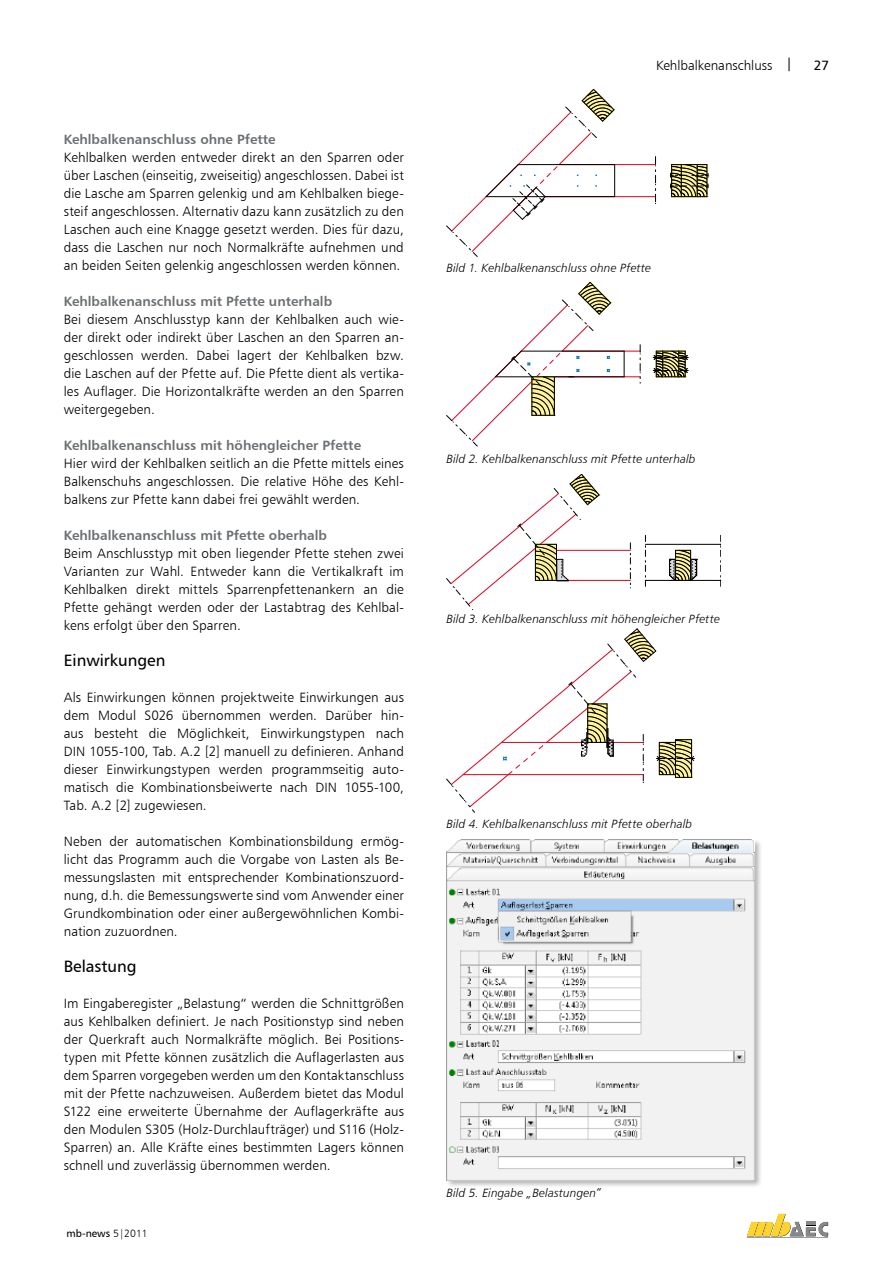
<style>
.page{position:relative;width:893px;height:1263px;background:#fff}
.page>*{position:absolute;margin:0;border:0;box-sizing:border-box;transform-origin:0 0}
.t1{font:16.5px "Humanist 777 BT Roman B";color:#000}
.t2{font:13.5px/18px "Humanist 777 BT Light B";letter-spacing:.005em;color:#000;text-align:justify}
.t3{font:13.5px "Humanist 777 BT Bold B";color:#6b6f72}
.t4{font:13.5px "Humanist 777 BT Roman B";color:#000}
.t5{font:12px "Humanist 777 BT Light Italic B";letter-spacing:.01em;color:#000}
.t6{font:10.5px "Humanist 777 BT Roman B";color:#000}
.s1{font-family:"Humanist 777 BT Light B"}
.s2{font-family:"Humanist 777 BT Roman B"}
</style>
<div class="page">
<svg style="left:747px;top:1214px;width:81px;height:23px"></svg>
<hr style="left:559px;top:164px;width:96px;height:1px;background:#e2001a">
<hr style="left:545px;top:196px;width:110px;height:1px;background:#e2001a">
<hr style="left:614px;top:165px;width:1px;height:32px;background:#000">
<hr style="left:518px;top:164px;width:97px;height:1px;background:#000">
<svg style="left:670px;top:164px;width:39px;height:33px"></svg>
<svg style="left:446px;top:89px;width:168px;height:168px"></svg>
<svg style="left:655px;top:157px;width:1px;height:47px"></svg>
<hr style="left:562px;top:351px;width:78px;height:1px;background:#e2001a">
<hr style="left:536px;top:377px;width:104px;height:1px;background:#e2001a">
<hr style="left:496px;top:377px;width:128px;height:1px;background:#000">
<svg style="left:624px;top:351px;width:1px;height:26px"></svg>
<hr style="left:521px;top:351px;width:103px;height:1px;background:#000">
<svg style="left:653px;top:351px;width:35px;height:27px"></svg>
<svg style="left:446px;top:282px;width:166px;height:164px"></svg>
<svg style="left:640px;top:345px;width:1px;height:38px"></svg>
<hr style="left:556px;top:550px;width:74px;height:1px;background:#e2001a">
<hr style="left:556px;top:580px;width:74px;height:1px;background:#e2001a">
<hr style="left:645px;top:544px;width:76px;height:1px;background:#000">
<hr style="left:645px;top:580px;width:76px;height:1px;background:#000">
<svg style="left:446px;top:474px;width:154px;height:136px"></svg>
<svg style="left:630px;top:543px;width:1px;height:46px"></svg>
<svg style="left:669px;top:550px;width:29px;height:31px"></svg>
<svg style="left:645px;top:535px;width:1px;height:52px"></svg>
<svg style="left:720px;top:535px;width:1px;height:52px"></svg>
<svg style="left:446px;top:629px;width:248px;height:183px"></svg>
<div style="left:445px;top:838px;width:317px;height:350px;background:#6b6f72;opacity:.5"></div>
<img style="left:446px;top:839px;width:308px;height:341px">
<p class="t3" style="left:64px;top:131px;width:213px">Kehlbalkenanschluss ohne Pfette</p>
<p class="t2" style="left:64px;top:148px;width:342px">Kehlbalken werden entweder direkt an den Sparren oder über Laschen (einseitig, zweiseitig) angeschlossen. Dabei ist die Lasche am Sparren gelenkig und am Kehlbalken biege&shy;steif angeschlossen. Alternativ dazu kann zusätzlich zu den Laschen auch eine Knagge gesetzt werden. Dies für dazu, dass die Laschen nur noch Normalkräfte aufnehmen und an beiden Seiten gelenkig angeschlossen werden können.</p>
<p class="t3" style="left:64px;top:293px;width:270px">Kehlbalkenanschluss mit Pfette unterhalb</p>
<p class="t2" style="left:64px;top:310px;width:342px">Bei diesem Anschlusstyp kann der Kehlbalken auch wie&shy;der direkt oder indirekt über Laschen an den Sparren an&shy;geschlossen werden. Dabei lagert der Kehlbalken bzw. die Laschen auf der Pfette auf. Die Pfette dient als vertika&shy;les Auflager. Die Horizontalkräfte werden an den Sparren weitergegeben.</p>
<p class="t3" style="left:64px;top:437px;width:299px">Kehlbalkenanschluss mit höhengleicher Pfette</p>
<p class="t2" style="left:64px;top:454px;width:342px">Hier wird der Kehlbalken seitlich an die Pfette mittels eines Balkenschuhs angeschlossen. Die relative Höhe des Kehl&shy;balkens zur Pfette kann dabei frei gewählt werden.</p>
<p class="t3" style="left:64px;top:527px;width:265px">Kehlbalkenanschluss mit Pfette oberhalb</p>
<p class="t2" style="left:64px;top:544px;width:342px">Beim Anschlusstyp mit oben liegender Pfette stehen zwei Varianten zur Wahl. Entweder kann die Vertikalkraft im Kehlbalken direkt mittels Sparrenpfettenankern an die Pfette gehängt werden oder der Lastabtrag des Kehlbal&shy;kens erfolgt über den Sparren.</p>
<p class="t1" style="left:64px;top:650px;width:103px">Einwirkungen</p>
<p class="t2" style="left:64px;top:688px;width:342px">Als Einwirkungen können projektweite Einwirkungen aus dem Modul S026 übernommen werden. Darüber hin&shy;aus besteht die Möglichkeit, Einwirkungstypen nach DIN 1055-100, Tab. A.2 [2] manuell zu definieren. Anhand dieser Einwirkungstypen werden programmseitig auto&shy;matisch die Kombinationsbeiwerte nach DIN 1055-100, Tab. A.2 [2] zugewiesen.</p>
<p class="t2" style="left:64px;top:832px;width:342px">Neben der automatischen Kombinationsbildung ermög&shy;licht das Programm auch die Vorgabe von Lasten als Be&shy;messungslasten mit entsprechender Kombinationszuord&shy;nung, d.h. die Bemessungswerte sind vom Anwender einer Grundkombination oder einer außergewöhnlichen Kombi&shy;nation zuzuordnen.</p>
<p class="t1" style="left:64px;top:956px;width:74px">Belastung</p>
<p class="t2" style="left:64px;top:994px;width:342px">Im Eingaberegister „Belastung“ werden die Schnittgrößen aus Kehlbalken definiert. Je nach Positionstyp sind neben der Querkraft auch Normalkräfte möglich. Bei Positions&shy;typen mit Pfette können zusätzlich die Auflagerlasten aus dem Sparren vorgegeben werden um den Kontaktanschluss mit der Pfette nachzuweisen. Außerdem bietet das Modul S122 eine erweiterte Übernahme der Auflagerkräfte aus den Modulen S305 (Holz-Durchlaufträger) und S116 (Holz-Sparren) an. Alle Kräfte eines bestimmten Lagers können schnell und zuverlässig übernommen werden.</p>
<p class="t6" style="left:67px;top:1227px;width:83px">mb-news <span class="s1">5|2011</span></p>
<p class="t2" style="left:656px;top:56px;width:138px">Kehlbalkenanschluss <span class="s2">|</span></p>
<p class="t4" style="left:814px;top:57px;width:17px">27</p>
<p class="t5" style="left:446px;top:260px;width:206px">Bild 1. Kehlbalkenanschluss ohne Pfette</p>
<p class="t5" style="left:446px;top:452px;width:251px">Bild 2. Kehlbalkenanschluss mit Pfette unterhalb</p>
<p class="t5" style="left:446px;top:612px;width:275px">Bild 3. Kehlbalkenanschluss mit höhengleicher Pfette</p>
<p class="t5" style="left:446px;top:817px;width:247px">Bild 4. Kehlbalkenanschluss mit Pfette oberhalb</p>
<p class="t5" style="left:446px;top:1185px;width:156px">Bild 5. Eingabe „Belastungen“</p>
</div>
